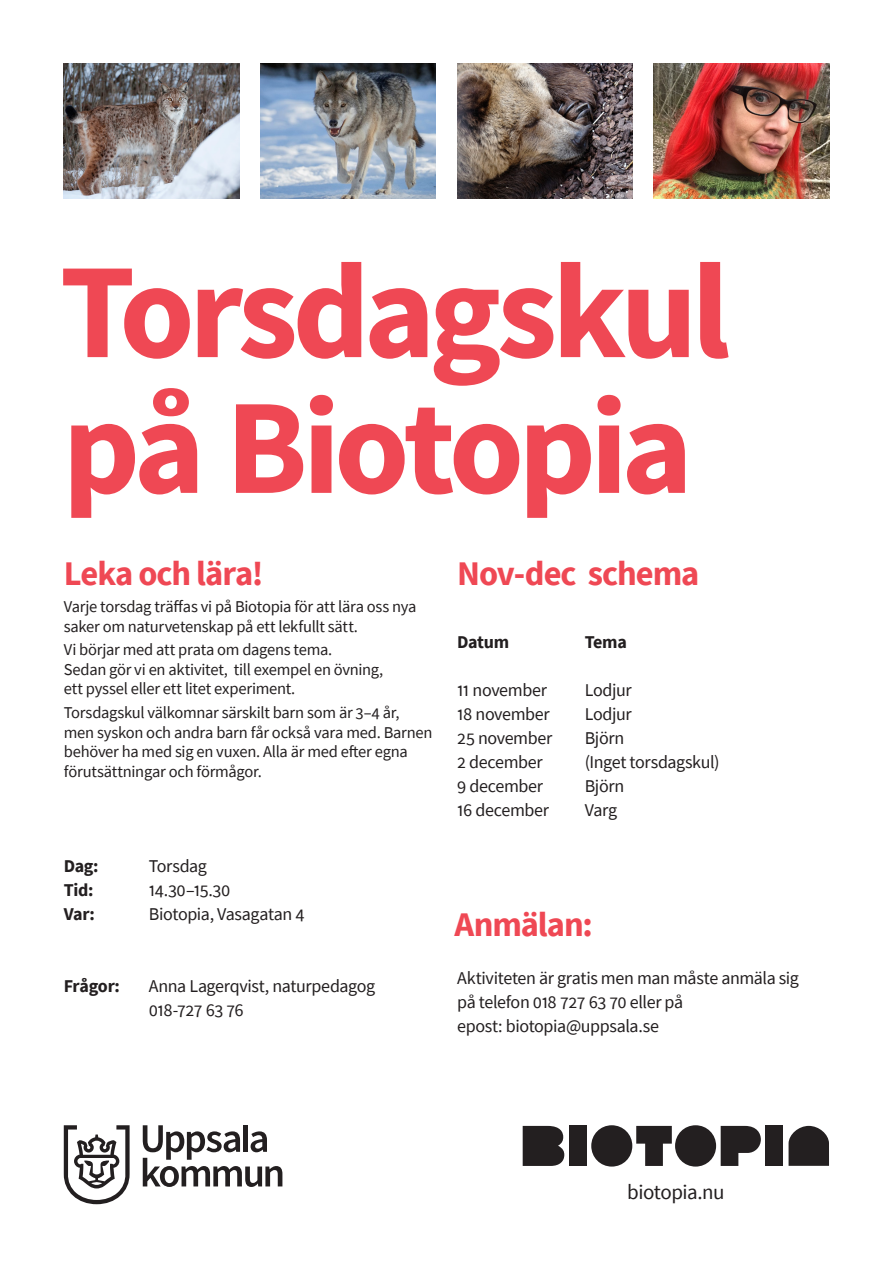
<style>
.page{position:relative;width:893px;height:1263px;background:#fff}
.page>*{position:absolute;margin:0;border:0;box-sizing:border-box;transform-origin:0 0}
.Stort_rubrik{font:700 135.75px/135.8px "Source Sans Pro";letter-spacing:-.045em;color:#ef4854}
.Stort_rubrik-2{font:700 34.5px "Source Sans Pro";letter-spacing:-.03em;color:#ef4854}
.Brödtext{font:21px "Source Sans Pro";letter-spacing:-.025em;color:#231f20}
.Brödtext-2{font:18px "Source Sans Pro";letter-spacing:-.02em;color:#231f20}
.Brödtext-3{font:700 18px "Source Sans Pro";letter-spacing:-.02em;color:#231f20}
.Brödtext-4{font:16.5px/19.5px "Source Sans Pro";letter-spacing:-.015em;color:#231f20}
</style>
<div class="page">
<svg style="left:143px;top:1125px;width:139px;height:62px"></svg>
<div style="left:243px;top:1125px;width:5px;height:27px;background:#231f20"></div>
<svg style="left:64px;top:1125px;width:66px;height:79px"></svg>
<div style="left:569px;top:1126px;width:18px;height:40px;background:#231f20"></div>
<svg style="left:636px;top:1126px;width:36px;height:40px"></svg>
<div style="left:765px;top:1126px;width:17px;height:40px;background:#231f20"></div>
<svg style="left:788px;top:1126px;width:41px;height:40px;background:#3c393a"></svg>
<svg style="left:523px;top:1126px;width:41px;height:40px;background:#302c2d"></svg>
<div style="left:591px;top:1125px;width:41px;height:41px;background:#231f20;border-radius:50%"></div>
<div style="left:675px;top:1125px;width:41px;height:41px;background:#231f20;border-radius:50%"></div>
<svg style="left:721px;top:1126px;width:40px;height:40px"></svg>
<img style="left:64px;top:64px;width:175px;height:134px">
<img style="left:260px;top:64px;width:176px;height:134px">
<img style="left:457px;top:64px;width:175px;height:134px">
<img style="left:654px;top:64px;width:175px;height:134px">
<p class="Stort_rubrik" style="left:60px;top:242px;width:672px">Torsdagskul på Biotopia</p>
<p class="Stort_rubrik-2" style="left:64px;top:550px;width:201px">Leka och lära!</p>
<p class="Brödtext-4" style="left:64px;top:597px;width:354px">Varje torsdag träffas vi på Biotopia för att lära oss nya saker om naturvetenskap på ett lekfullt sätt.</p>
<p class="Brödtext-4" style="left:64px;top:640px;width:321px">Vi börjar med att prata om dagens tema.<br>Sedan gör vi en aktivitet, till exempel en övning, ett pyssel eller ett litet experiment.</p>
<p class="Brödtext-4" style="left:64px;top:703px;width:370px">Torsdagskul välkomnar särskilt barn som är 3–4 år, men syskon och andra barn får också vara med. Barnen behöver ha med sig en vuxen. Alla är med efter egna förutsättningar och förmågor.</p>
<p class="Brödtext-3" style="left:64px;top:854px;width:36px">Dag:</p>
<p class="Brödtext-2" style="left:149px;top:854px;width:60px">Torsdag</p>
<p class="Brödtext-3" style="left:64px;top:878px;width:31px">Tid:</p>
<p class="Brödtext-2" style="left:149px;top:878px;width:83px">14.30–15.30</p>
<p class="Brödtext-3" style="left:64px;top:902px;width:33px">Var:</p>
<p class="Brödtext-2" style="left:149px;top:902px;width:157px">Biotopia, Vasagatan 4</p>
<p class="Brödtext-3" style="left:64px;top:974px;width:58px">Frågor:</p>
<p class="Brödtext-2" style="left:149px;top:974px;width:228px">Anna Lagerqvist, naturpedagog</p>
<p class="Brödtext-2" style="left:149px;top:998px;width:97px">018-727 63 76</p>
<p class="Stort_rubrik-2" style="left:457px;top:550px;width:244px">Nov-dec schema</p>
<p class="Brödtext-3" style="left:457px;top:630px;width:54px">Datum</p>
<p class="Brödtext-3" style="left:585px;top:630px;width:44px">Tema</p>
<p class="Brödtext-2" style="left:457px;top:679px;width:91px">11 november</p>
<p class="Brödtext-2" style="left:585px;top:679px;width:48px">Lodjur</p>
<p class="Brödtext-2" style="left:457px;top:703px;width:94px">18 november</p>
<p class="Brödtext-2" style="left:585px;top:703px;width:48px">Lodjur</p>
<p class="Brödtext-2" style="left:457px;top:727px;width:97px">25 november</p>
<p class="Brödtext-2" style="left:585px;top:727px;width:41px">Björn</p>
<p class="Brödtext-2" style="left:457px;top:751px;width:87px">2 december</p>
<p class="Brödtext-2" style="left:585px;top:751px;width:136px">(Inget torsdagskul)</p>
<p class="Brödtext-2" style="left:457px;top:775px;width:88px">9 december</p>
<p class="Brödtext-2" style="left:585px;top:775px;width:41px">Björn</p>
<p class="Brödtext-2" style="left:457px;top:799px;width:94px">16 december</p>
<p class="Brödtext-2" style="left:585px;top:799px;width:34px">Varg</p>
<p class="Stort_rubrik-2" style="left:454px;top:902px;width:140px">Anmälan:</p>
<p class="Brödtext-2" style="left:457px;top:967px;width:343px">Aktiviteten är gratis men man måste anmäla sig</p>
<p class="Brödtext-2" style="left:457px;top:991px;width:228px">på telefon 018 727 63 70 eller på</p>
<p class="Brödtext-2" style="left:457px;top:1015px;width:204px">epost: biotopia@uppsala.se</p>
<p class="Brödtext" style="left:627px;top:1179px;width:99px">biotopia.nu</p>
</div>
